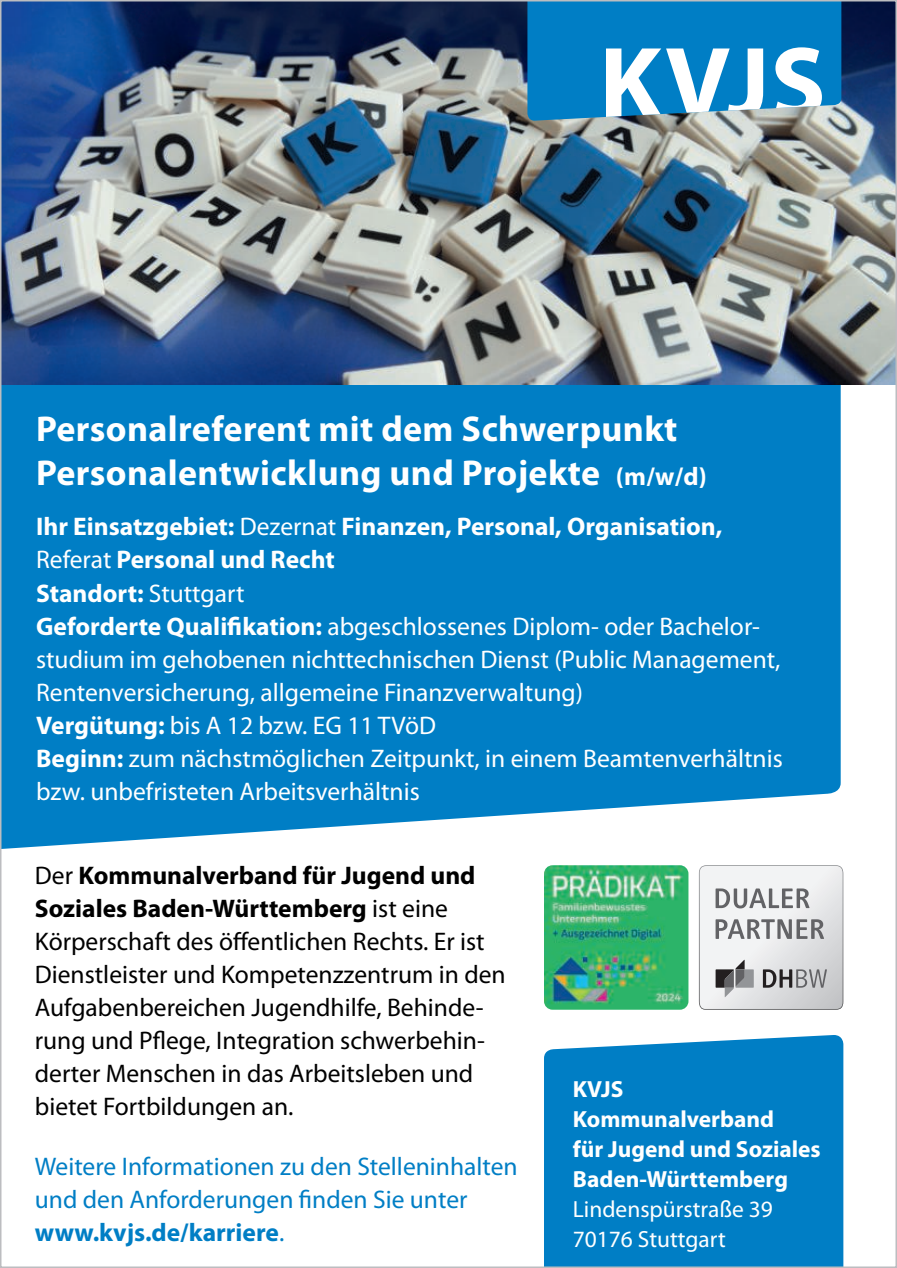
<style>
.page{position:relative;width:897px;height:1268px;background:#fff}
.page>*{position:absolute;margin:0;border:0;box-sizing:border-box;transform-origin:0 0}
.t1{font:700 36px/43.2px "Myriad Pro";letter-spacing:.01em;color:#fff}
.t2{font:25.5px/33px "Myriad Pro";color:#fff}
.t3{font:25.5px/33px "Myriad Pro";color:#000}
.t4{font:25.5px/33px "Myriad Pro";color:#007ec5}
.t5{font:700 23.4px/30px "Myriad Pro";color:#fff}
.t6{font:23.4px/30px "Myriad Pro";color:#fff}
.s1{font-size:25.5px}
.s2{font-weight:700}
</style>
<div class="page">
<div style="left:3px;top:384px;width:837px;height:465px;background:#007ec5"></div>
<img style="left:3px;top:3px;width:890px;height:381px">
<svg style="left:527px;top:3px;width:314px;height:118px"></svg>
<div style="left:544px;top:1035px;width:299px;height:229px;background:#007ec5"></div>
<svg style="left:698px;top:865px;width:145px;height:144px"></svg>
<img style="left:544px;top:865px;width:144px;height:144px">
<h1 class="t1" style="left:36px;top:406px;width:672px">Personalreferent mit dem Schwerpunkt<br>Personalentwicklung und Projekte <span class="s1">(m/w/d)</span></h1>
<p class="t2" style="left:36px;top:510px;width:748px"><span class="s2">Ihr Einsatzgebiet:</span> Dezernat <span class="s2">Finanzen, Personal, Organisation, </span>Referat <span class="s2">Personal und Recht<br>Standort:</span> Stuttgart<br><span class="s2">Geforderte Qualifikation:</span> abgeschlossenes Diplom- oder Bachelor&shy;studium im gehobenen nichttechnischen Dienst (Public Management, Rentenversicherung, allgemeine Finanzverwaltung)<br><span class="s2">Vergütung:</span> bis A 12 bzw. EG 11 TVöD<br><span class="s2">Beginn:</span> zum nächstmöglichen Zeitpunkt, in einem Beamtenverhältnis bzw. unbefristeten Arbeitsverhältnis</p>
<p class="t3" style="left:35px;top:858px;width:472px">Der <span class="s2">Kommunalverband für Jugend und Soziales Baden-Württemberg</span> ist eine Körperschaft des öffentlichen Rechts. Er ist Dienstleister und Kompetenzzentrum in den Aufgabenbereichen Jugendhilfe, Behinde&shy;rung und Pflege, Integration schwerbehin&shy;derter Menschen in das Arbeitsleben und bietet Fortbildungen an.</p>
<p class="t4" style="left:35px;top:1149px;width:484px">Weitere Informationen zu den Stelleninhalten und den Anforderungen finden Sie unter <span class="s2">www.kvjs.de/karriere</span>.</p>
<p class="t5" style="left:572px;top:1072px;width:249px">KVJS<br>Kommunalverband<br>für Jugend und Soziales<br>Baden-Württemberg</p>
<p class="t6" style="left:572px;top:1193px;width:201px">Lindenspürstraße 39<br>70176 Stuttgart</p>
</div>
